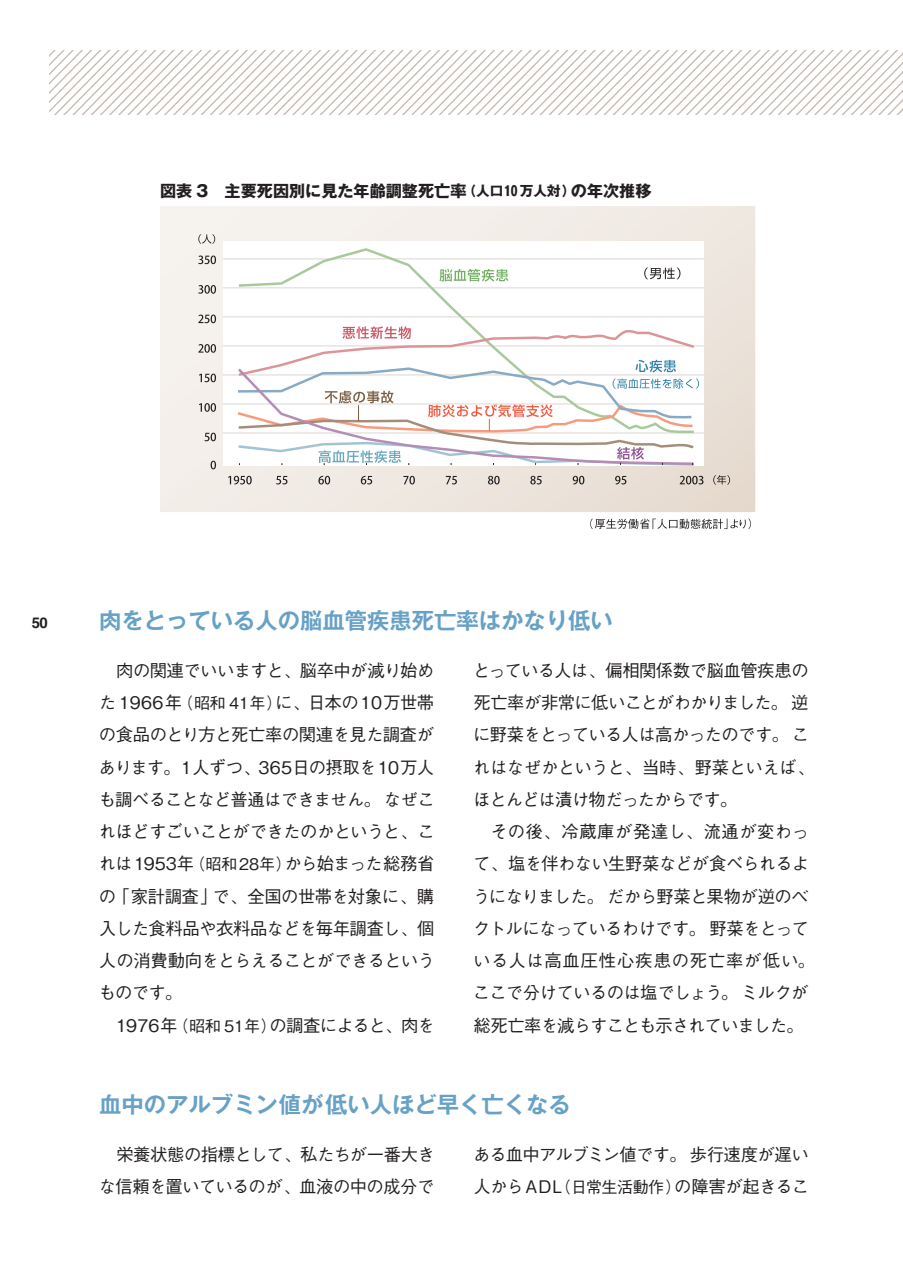
<style>
.page{position:relative;width:903px;height:1276px;background:#fff}
.page>*{position:absolute;margin:0;border:0;box-sizing:border-box;transform-origin:0 0}
.t1{font:22.4px "Gothic MB101 Pro De Bold 90 msp RKSJ H";color:#67a1c6}
.t2{font:17.32px/32.2px "Gothic BBB Pro Medium 90 msp RKSJ H";letter-spacing:-.035em;color:#231f20}
.t3{font:16.1px "Gothic MB101 Pro Bold 90 msp RKSJ H";color:#231f20}
.t4{font:700 14.88px "Helvetica";color:#231f20}
.s1{font-size:13.65px}
.s2{font-size:15.92px}
</style>
<div class="page">
<img style="left:50px;top:50px;width:852px;height:65px">
<img style="left:902px;top:50px;width:1px;height:65px">
<svg style="left:160px;top:206px;width:595px;height:306px;background:#efe9e2"></svg>
<div style="left:223px;top:241px;width:481px;height:224px;background:#fff"></div>
<hr style="left:223px;top:258px;width:481px;height:1px;background:#e2ddda">
<hr style="left:223px;top:287px;width:481px;height:1px;background:#e2ddda">
<hr style="left:223px;top:316px;width:481px;height:1px;background:#e2ddda">
<hr style="left:223px;top:345px;width:481px;height:1px;background:#e2ddda">
<hr style="left:223px;top:374px;width:481px;height:1px;background:#e2ddda">
<hr style="left:223px;top:403px;width:481px;height:2px;background:#e2ddda">
<hr style="left:223px;top:432px;width:481px;height:2px;background:#e2ddda">
<svg style="left:236px;top:248px;width:460px;height:78px"></svg>
<svg style="left:713px;top:475px;width:17px;height:10px"></svg>
<svg style="left:590px;top:518px;width:161px;height:11px"></svg>
<svg style="left:198px;top:255px;width:18px;height:9px"></svg>
<svg style="left:198px;top:285px;width:18px;height:9px"></svg>
<svg style="left:198px;top:315px;width:18px;height:8px"></svg>
<svg style="left:198px;top:344px;width:18px;height:9px"></svg>
<svg style="left:199px;top:374px;width:17px;height:8px"></svg>
<svg style="left:199px;top:403px;width:17px;height:9px"></svg>
<svg style="left:205px;top:433px;width:11px;height:8px"></svg>
<svg style="left:211px;top:461px;width:5px;height:8px"></svg>
<svg style="left:228px;top:476px;width:24px;height:8px"></svg>
<svg style="left:276px;top:476px;width:11px;height:8px"></svg>
<svg style="left:318px;top:476px;width:12px;height:8px"></svg>
<svg style="left:361px;top:476px;width:11px;height:8px"></svg>
<svg style="left:403px;top:476px;width:12px;height:8px"></svg>
<svg style="left:446px;top:476px;width:11px;height:8px"></svg>
<svg style="left:488px;top:476px;width:12px;height:8px"></svg>
<svg style="left:530px;top:476px;width:12px;height:8px"></svg>
<svg style="left:573px;top:476px;width:11px;height:8px"></svg>
<svg style="left:615px;top:476px;width:11px;height:8px"></svg>
<svg style="left:680px;top:476px;width:24px;height:8px"></svg>
<svg style="left:198px;top:234px;width:17px;height:10px"></svg>
<svg style="left:644px;top:267px;width:36px;height:12px"></svg>
<svg style="left:439px;top:269px;width:69px;height:13px"></svg>
<svg style="left:235px;top:326px;width:464px;height:141px"></svg>
<p class="t3" style="left:160px;top:185px;width:493px">図表 3　主要死因別に見た年齢調整死亡率<span class="s1">（人口10万人対）</span>の年次推移</p>
<p class="t4" style="left:32px;top:617px;width:18px">50</p>
<p class="t1" style="left:99px;top:612px;width:515px">肉をとっている人の脳血管疾患死亡率はかなり低い</p>
<p class="t2" style="left:98px;top:656px;width:338px;text-align:justify;text-indent:18px">肉の関連でいいますと、脳卒中が減り始めた 1966年<span class="s2">（昭和 41年）</span>に、日本の10万世帯の食品のとり方と死亡率の関連を見た調査があります。1人ずつ、365日の摂取を10万人も調べることなど普通はできません。なぜこれほどすごいことができたのかというと、これは1953年<span class="s2">（昭和28年）</span>から始まった総務省の「家計調査」で、全国の世帯を対象に、購入した食料品や衣料品などを毎年調査し、個人の消費動向をとらえることができるというものです。</p>
<p class="t2" style="left:116px;top:1011px;width:320px">1976年<span class="s2">（昭和 51年）</span>の調査によると、肉を</p>
<p class="t2" style="left:473px;top:656px;width:344px">とっている人は、偏相関係数で脳血管疾患の死亡率が非常に低いことがわかりました。逆に野菜をとっている人は高かったのです。これはなぜかというと、当時、野菜といえば、ほとんどは漬け物だったからです。</p>
<p class="t2" style="left:473px;top:818px;width:344px;text-indent:18px">その後、冷蔵庫が発達し、流通が変わって、塩を伴わない生野菜などが食べられるようになりました。だから野菜と果物が逆のベクトルになっているわけです。野菜をとっている人は高血圧性心疾患の死亡率が低い。ここで分けているのは塩でしょう。ミルクが総死亡率を減らすことも示されていました。</p>
<p class="t1" style="left:99px;top:1096px;width:473px">血中のアルブミン値が低い人ほど早く亡くなる</p>
<p class="t2" style="left:99px;top:1140px;width:338px;text-align:right">栄養状態の指標として、私たちが一番大きな信頼を置いているのが、血液の中の成分で</p>
<p class="t2" style="left:473px;top:1140px;width:338px">ある血中アルブミン値です。歩行速度が遅い人からADL<span class="s2">（日常生活動作）</span>の障害が起きるこ</p>
</div>
